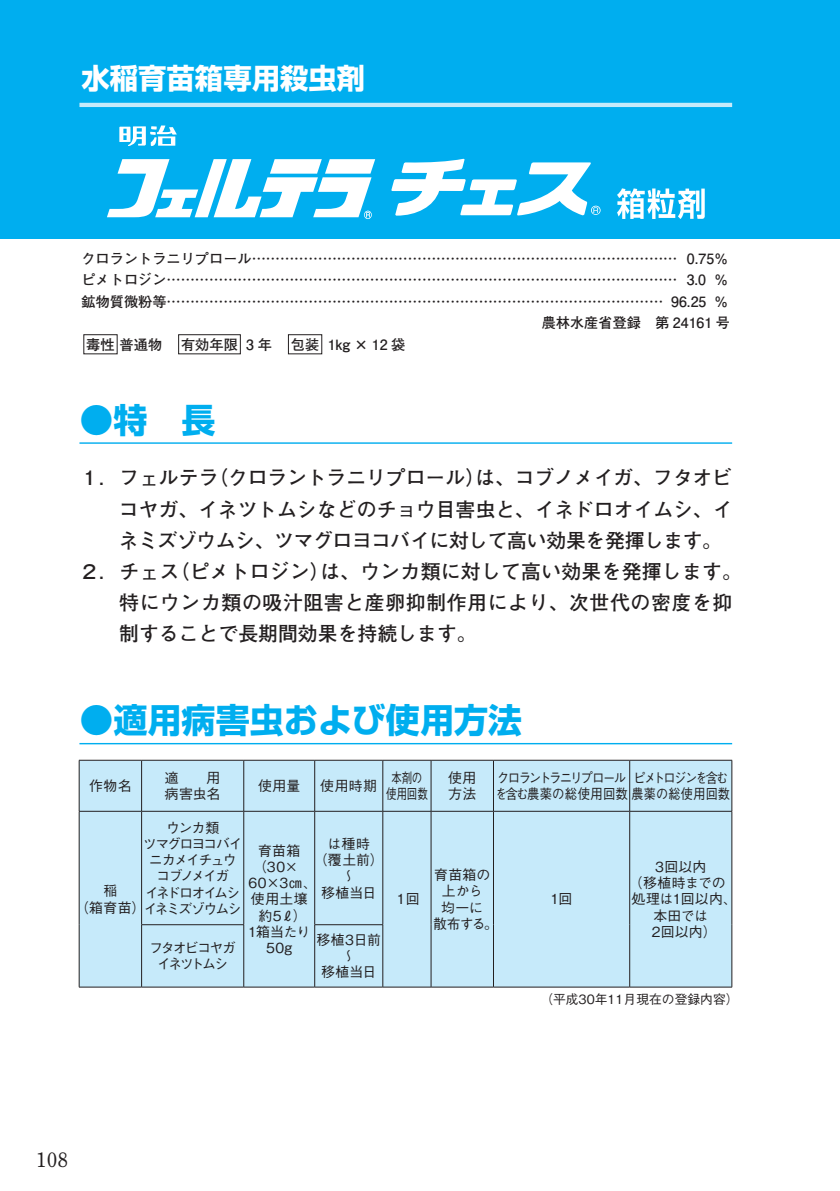
<style>
.page{position:relative;width:840px;height:1191px;background:#fff}
.page>*{position:absolute;margin:0;border:0;box-sizing:border-box;transform-origin:0 0}
.t1{font:700 34px "Shin Go Pro";color:#00aeef}
.t2{font:700 28.4px "Shin Go Pro";color:#fff}
.t3{font:700 19.8px "Futo Go B101 Pro";color:#231f20}
.t4{font:700 19.8px "Futo Go B101 Pro";letter-spacing:-.02em;color:#231f20}
.t5{font:700 19.8px "Futo Go B101 Pro";letter-spacing:.03em;color:#231f20}
.t6{font:700 19.8px "Futo Min A101 Pro";color:#231f20}
.t7{font:700 14.2px "Futo Go B101 Pro";color:#231f20}
.t8{font:500 13.8px/16.2px "Gothic BBB Pro";letter-spacing:-.04em;color:#231f20}
.t9{font:500 13.8px/16.2px "Gothic BBB Pro";letter-spacing:-.13em;color:#231f20;text-align:center}
.t10{font:500 13.8px/16.2px "Gothic BBB Pro";letter-spacing:.005em;color:#231f20;scale:.89 1}
.t11{font:500 13.8px/16.2px "Gothic BBB Pro";letter-spacing:-.005em;color:#231f20;text-align:center}
.t12{font:500 13.8px/16.2px "Gothic BBB Pro";letter-spacing:.025em;color:#231f20;text-align:center}
.t13{font:500 13.8px/16.2px "Gothic BBB Pro";letter-spacing:-.135em;color:#231f20;text-align:center}
.t14{font:500 13.8px/16.2px "Gothic BBB Pro";letter-spacing:.015em;color:#231f20;text-align:center}
.t15{font:500 13.8px "Gothic BBB Pro";letter-spacing:-.135em;color:#231f20;scale:.87 1}
.t16{font:500 13.8px/16.2px "Gothic BBB Pro";letter-spacing:-.04em;color:#231f20;text-align:center;scale:.75 1}
.t17{font:500 12.8px "Gothic BBB Pro";color:#231f20}
</style>
<div class="page">
<div style="left:0;top:0;width:839px;height:238px;background:#00aeef"></div>
<hr style="left:79px;top:103px;width:652px;height:4px;background:#c6eafa">
<div style="left:83px;top:334px;width:34px;height:20px;border:1px solid #231f20"></div>
<div style="left:178px;top:334px;width:62px;height:20px;border:1px solid #231f20"></div>
<div style="left:288px;top:334px;width:34px;height:20px;border:1px solid #231f20"></div>
<hr style="left:79px;top:442px;width:652px;height:2px;background:#00aeef">
<hr style="left:79px;top:743px;width:652px;height:1px;background:#00aeef">
<div style="left:80px;top:761px;width:549px;height:225px;background:#c6eafa"></div>
<div style="left:630px;top:761px;width:101px;height:225px;background:#c6eafa"></div>
<hr style="left:79px;top:760px;width:62px;height:1px;background:#231f20">
<hr style="left:79px;top:760px;width:1px;height:51px;background:#231f20">
<hr style="left:141px;top:760px;width:102px;height:1px;background:#231f20">
<hr style="left:141px;top:760px;width:1px;height:51px;background:#231f20">
<hr style="left:243px;top:760px;width:71px;height:1px;background:#231f20">
<hr style="left:243px;top:760px;width:1px;height:51px;background:#231f20">
<hr style="left:314px;top:760px;width:68px;height:1px;background:#231f20">
<hr style="left:314px;top:760px;width:1px;height:51px;background:#231f20">
<hr style="left:382px;top:760px;width:49px;height:1px;background:#231f20">
<hr style="left:382px;top:760px;width:1px;height:51px;background:#231f20">
<hr style="left:431px;top:760px;width:62px;height:1px;background:#231f20">
<hr style="left:430px;top:760px;width:1px;height:51px;background:#231f20">
<hr style="left:493px;top:760px;width:136px;height:1px;background:#231f20">
<hr style="left:493px;top:760px;width:1px;height:51px;background:#231f20">
<hr style="left:629px;top:760px;width:102px;height:1px;background:#231f20">
<hr style="left:629px;top:760px;width:1px;height:51px;background:#231f20">
<hr style="left:731px;top:760px;width:1px;height:51px;background:#231f20">
<hr style="left:79px;top:811px;width:62px;height:1px;background:#231f20">
<hr style="left:79px;top:811px;width:1px;height:113px;background:#231f20">
<hr style="left:141px;top:811px;width:102px;height:1px;background:#231f20">
<hr style="left:141px;top:811px;width:1px;height:113px;background:#231f20">
<hr style="left:243px;top:811px;width:71px;height:1px;background:#231f20">
<hr style="left:243px;top:811px;width:1px;height:113px;background:#231f20">
<hr style="left:314px;top:811px;width:68px;height:1px;background:#231f20">
<hr style="left:314px;top:811px;width:1px;height:113px;background:#231f20">
<hr style="left:382px;top:811px;width:49px;height:1px;background:#231f20">
<hr style="left:382px;top:811px;width:1px;height:113px;background:#231f20">
<hr style="left:431px;top:811px;width:62px;height:1px;background:#231f20">
<hr style="left:430px;top:811px;width:1px;height:113px;background:#231f20">
<hr style="left:493px;top:811px;width:136px;height:1px;background:#231f20">
<hr style="left:493px;top:811px;width:1px;height:113px;background:#231f20">
<hr style="left:629px;top:811px;width:102px;height:1px;background:#231f20">
<hr style="left:629px;top:811px;width:1px;height:113px;background:#231f20">
<hr style="left:731px;top:811px;width:1px;height:113px;background:#231f20">
<hr style="left:79px;top:924px;width:1px;height:62px;background:#231f20">
<hr style="left:141px;top:924px;width:103px;height:1px;background:#231f20">
<hr style="left:141px;top:925px;width:1px;height:61px;background:#231f20">
<hr style="left:243px;top:925px;width:1px;height:61px;background:#231f20">
<hr style="left:314px;top:924px;width:69px;height:1px;background:#231f20">
<hr style="left:314px;top:925px;width:1px;height:61px;background:#231f20">
<hr style="left:382px;top:925px;width:1px;height:61px;background:#231f20">
<hr style="left:430px;top:924px;width:1px;height:62px;background:#231f20">
<hr style="left:493px;top:924px;width:1px;height:62px;background:#231f20">
<hr style="left:629px;top:924px;width:1px;height:62px;background:#231f20">
<hr style="left:731px;top:924px;width:1px;height:62px;background:#231f20">
<hr style="left:79px;top:986px;width:62px;height:1px;background:#231f20">
<hr style="left:141px;top:986px;width:102px;height:1px;background:#231f20">
<hr style="left:243px;top:986px;width:71px;height:1px;background:#231f20">
<hr style="left:314px;top:986px;width:68px;height:1px;background:#231f20">
<hr style="left:382px;top:986px;width:49px;height:1px;background:#231f20">
<hr style="left:431px;top:986px;width:62px;height:1px;background:#231f20">
<hr style="left:493px;top:986px;width:136px;height:1px;background:#231f20">
<hr style="left:629px;top:986px;width:102px;height:1px;background:#231f20">
<svg style="left:107px;top:159px;width:268px;height:60px"></svg>
<svg style="left:391px;top:159px;width:209px;height:57px"></svg>
<svg style="left:119px;top:125px;width:58px;height:21px"></svg>
<svg style="left:617px;top:188px;width:87px;height:31px"></svg>
<h2 class="t2" style="left:81px;top:56px;width:285px">水稲育苗箱専用殺虫剤</h2>
<p class="t7" style="left:81px;top:247px;width:648px">クロラントラニリプロール……………………………………………………………………………… 0.75％</p>
<p class="t7" style="left:81px;top:268px;width:648px">ピメトロジン……………………………………………………………………………………………… 3.0 ％</p>
<p class="t7" style="left:81px;top:290px;width:648px">鉱物質微粉等…………………………………………………………………………………………… 96.25 ％</p>
<p class="t7" style="left:541px;top:311px;width:190px">農林水産省登録　第 24161 号</p>
<p class="t7" style="left:86px;top:333px;width:320px">毒性普通物　有効年限 3 年　包装 1kg × 12 袋</p>
<h1 class="t1" style="left:79px;top:393px;width:138px">●特　長</h1>
<h3 class="t3" style="left:79px;top:462px;width:654px">１．フェルテラ（クロラントラニリプロール）は、コブノメイガ、フタオビ</h3>
<h3 class="t3" style="left:119px;top:493px;width:614px">コヤガ、イネツトムシなどのチョウ目害虫と、イネドロオイムシ、イ</h3>
<h3 class="t4" style="left:119px;top:524px;width:604px">ネミズゾウムシ、ツマグロヨコバイに対して高い効果を発揮します。</h3>
<h3 class="t3" style="left:79px;top:555px;width:663px">２．チェス（ピメトロジン）は、ウンカ類に対して高い効果を発揮します。</h3>
<h3 class="t5" style="left:119px;top:587px;width:614px">特にウンカ類の吸汁阻害と産卵抑制作用により、次世代の密度を抑</h3>
<h3 class="t3" style="left:119px;top:618px;width:359px">制することで長期間効果を持続します。</h3>
<h1 class="t1" style="left:79px;top:693px;width:444px">●適用病害虫および使用方法</h1>
<p class="t8" style="left:89px;top:776px;width:44px">作物名</p>
<p class="t8" style="left:165px;top:768px;width:57px">適　　用病害虫名</p>
<p class="t8" style="left:258px;top:776px;width:44px">使用量</p>
<p class="t8" style="left:320px;top:776px;width:58px">使用時期</p>
<p class="t16" style="left:386px;top:768px;width:57px">本剤の使用回数</p>
<p class="t8" style="left:448px;top:768px;width:30px">使用方法</p>
<p class="t10" style="left:495px;top:768px;width:265px">クロラントラニリプロール<br>を含む農薬の総使用回数農薬の総使用回数</p>
<p class="t15" style="left:633px;top:766px;width:110px">ピメトロジンを含む</p>
<p class="t8" style="left:75px;top:881px;width:72px;text-align:center">稲<br>（箱育苗）</p>
<p class="t9" style="left:143px;top:817px;width:101px">ウンカ類<br>ツマグロヨコバイニカメイチュウコブノメイガ<br>イネドロオイムシイネミズゾウムシ</p>
<p class="t12" style="left:313px;top:833px;width:71px">は種時<br>（覆土前）～<br>移植当日</p>
<p class="t8" style="left:258px;top:840px;width:44px">育苗箱</p>
<p class="t8" style="left:253px;top:857px;width:47px">（30×</p>
<p class="t8" style="left:248px;top:873px;width:70px">60×3㎝、</p>
<p class="t8" style="left:251px;top:889px;width:58px">使用土壌</p>
<p class="t8" style="left:258px;top:905px;width:50px">約5ℓ）</p>
<p class="t8" style="left:248px;top:922px;width:64px">1箱当たり</p>
<p class="t8" style="left:266px;top:938px;width:28px">50g</p>
<p class="t13" style="left:149px;top:938px;width:88px">フタオビコヤガイネツトムシ</p>
<p class="t14" style="left:316px;top:929px;width:66px">移植3日前～<br>移植当日</p>
<p class="t8" style="left:394px;top:889px;width:27px">１回</p>
<p class="t11" style="left:433px;top:865px;width:66px">育苗箱の上から<br>均一に<br>散布する。</p>
<p class="t8" style="left:550px;top:889px;width:23px">1回</p>
<p class="t8" style="left:654px;top:856px;width:53px">3回以内</p>
<p class="t8" style="left:628px;top:873px;width:98px">（移植時までの</p>
<p class="t11" style="left:631px;top:889px;width:107px">処理は1回以内、</p>
<p class="t8" style="left:653px;top:905px;width:56px">本田では</p>
<p class="t8" style="left:651px;top:922px;width:66px">2回以内）</p>
<p class="t17" style="left:540px;top:989px;width:199px">（平成30年11月現在の登録内容）</p>
<h3 class="t6" style="left:36px;top:1144px;width:33px">108</h3>
</div>
